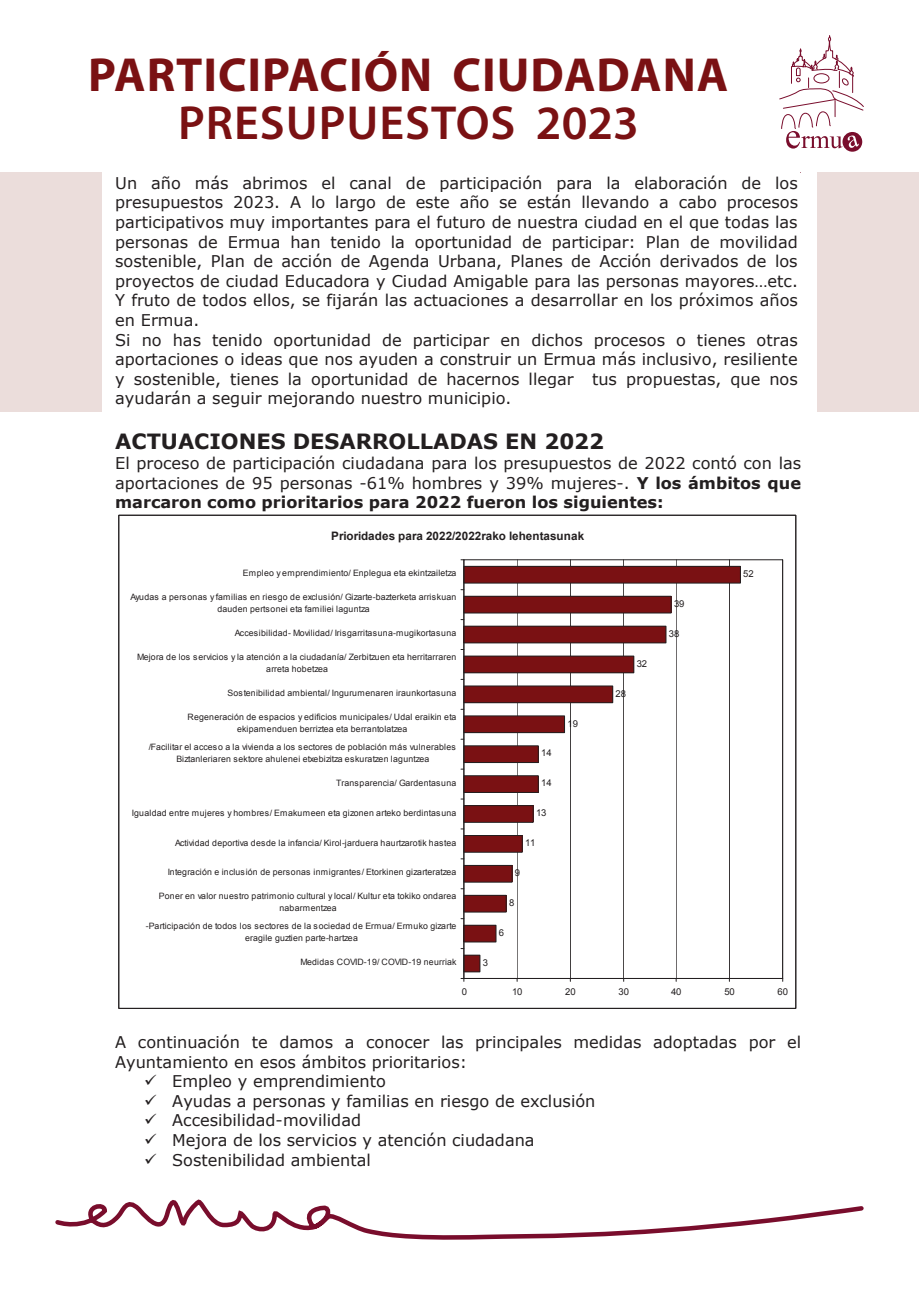
<style>
.page{position:relative;width:919px;height:1289px;background:#fff}
.page>*{position:absolute;margin:0;border:0;box-sizing:border-box;transform-origin:0 0}
.t1{font:700 48px "Myriad Pro";letter-spacing:.02em;color:#7a1113}
.t2{font:600 48px "Myriad Pro";letter-spacing:.02em;color:#7a1113}
.t3{font:700 35.55px/43.2px "Verdana";color:#7a1113;text-align:center}
.t4{font:700 21px "Verdana";color:#231f20}
.t5{font:16.2px/19.6px "Verdana";color:#231f20}
.t6{font:700 11.7px "Arial";letter-spacing:.01em;color:#231f20}
.t7{font:9.45px "Arial";letter-spacing:-.015em;color:#231f20}
.t8{font:8.7px/11.6px "Arial";letter-spacing:.02em;color:#231f20;text-align:center}
.s1{font-weight:700}
</style>
<div class="page">
<svg style="left:55px;top:1199px;width:809px;height:40px"></svg>
<svg style="left:842px;top:132px;width:20px;height:20px"></svg>
<svg style="left:779px;top:35px;width:85px;height:114px"></svg>
<hr style="left:517px;top:559px;width:1px;height:419px;background:#231f20">
<hr style="left:570px;top:559px;width:1px;height:419px;background:#231f20">
<hr style="left:623px;top:559px;width:1px;height:419px;background:#231f20">
<hr style="left:676px;top:559px;width:1px;height:419px;background:#231f20">
<hr style="left:729px;top:559px;width:1px;height:419px;background:#231f20">
<div style="left:464px;top:955px;width:16px;height:16px;background:#7a1113"></div>
<div style="left:464px;top:954px;width:16px;height:18px;border:1px solid #231f20"></div>
<div style="left:464px;top:925px;width:32px;height:17px;background:#7a1113"></div>
<div style="left:464px;top:924px;width:32px;height:18px;border:1px solid #231f20"></div>
<div style="left:464px;top:895px;width:42px;height:17px;background:#7a1113"></div>
<div style="left:464px;top:895px;width:42px;height:17px;border:1px solid #231f20"></div>
<div style="left:464px;top:865px;width:48px;height:17px;background:#7a1113"></div>
<div style="left:464px;top:865px;width:48px;height:17px;border:1px solid #231f20"></div>
<div style="left:464px;top:835px;width:58px;height:17px;background:#7a1113"></div>
<div style="left:464px;top:835px;width:58px;height:17px;border:1px solid #231f20"></div>
<div style="left:464px;top:805px;width:69px;height:17px;background:#7a1113"></div>
<div style="left:464px;top:805px;width:69px;height:17px;border:1px solid #231f20"></div>
<div style="left:464px;top:775px;width:74px;height:17px;background:#7a1113"></div>
<div style="left:464px;top:775px;width:74px;height:17px;border:1px solid #231f20"></div>
<div style="left:464px;top:745px;width:74px;height:17px;background:#7a1113"></div>
<div style="left:464px;top:745px;width:74px;height:18px;border:1px solid #231f20"></div>
<div style="left:464px;top:716px;width:100px;height:16px;background:#7a1113"></div>
<div style="left:464px;top:715px;width:101px;height:18px;border:1px solid #231f20"></div>
<div style="left:464px;top:686px;width:148px;height:16px;background:#7a1113"></div>
<div style="left:464px;top:685px;width:149px;height:18px;border:1px solid #231f20"></div>
<div style="left:464px;top:656px;width:169px;height:16px;background:#7a1113"></div>
<div style="left:464px;top:655px;width:170px;height:18px;border:1px solid #231f20"></div>
<div style="left:464px;top:626px;width:202px;height:17px;background:#7a1113"></div>
<div style="left:464px;top:625px;width:202px;height:18px;border:1px solid #231f20"></div>
<div style="left:464px;top:596px;width:207px;height:17px;background:#7a1113"></div>
<div style="left:464px;top:596px;width:207px;height:17px;border:1px solid #231f20"></div>
<div style="left:464px;top:566px;width:276px;height:17px;background:#7a1113"></div>
<div style="left:464px;top:566px;width:276px;height:17px;border:1px solid #231f20"></div>
<hr style="left:464px;top:978px;width:318px;height:1px;background:#231f20">
<hr style="left:463px;top:559px;width:1px;height:419px;background:#231f20">
<div style="left:0;top:172px;width:101px;height:239px;background:#ebdddb"></div>
<div style="left:817px;top:172px;width:101px;height:239px;background:#ebdddb"></div>
<h1 class="t1" style="left:88px;top:44px;width:641px">PARTICIPACIÓN CIUDADANA</h1>
<h1 class="t2" style="left:178px;top:93px;width:462px">PRESUPUESTOS 2023</h1>
<h2 class="t3" style="left:163px;top:74px;width:477px">Participación ciudadana<br>Presupuestos 2023</h2>
<p class="t5" style="left:115px;top:173px;width:684px">Un año más abrimos el canal de participación para la elaboración de los presupuestos 2023. A lo largo de este año se están llevando a cabo procesos participativos muy importantes para el futuro de nuestra ciudad en el que todas las personas de Ermua han tenido la oportunidad de participar: Plan de movilidad sostenible, Plan de acción de Agenda Urbana, Planes de Acción derivados de los proyectos de ciudad Educadora y Ciudad Amigable para las personas mayores…etc.<br>Y fruto de todos ellos, se fijarán las actuaciones a desarrollar en los próximos años en Ermua.<br>Si no has tenido oportunidad de participar en dichos procesos o tienes otras aportaciones o ideas que nos ayuden a construir un Ermua más inclusivo, resiliente y sostenible, tienes la oportunidad de hacernos llegar tus propuestas, que nos ayudarán a seguir mejorando nuestro municipio.</p>
<p class="t4" style="left:115px;top:426px;width:490px">ACTUACIONES DESARROLLADAS EN 2022</p>
<p class="t5" style="left:115px;top:453px;width:687px;text-align:justify">El proceso de participación ciudadana para los presupuestos de 2022 contó con las aportaciones de 95 personas -61% hombres y 39% mujeres-. <span class="s1">Y los ámbitos que marcaron como prioritarios para 2022 fueron los siguientes:</span></p>
<p class="t6" style="left:331px;top:527px;width:254px">Prioridades para 2022/2022rako lehentasunak</p>
<p class="t8" style="left:243px;top:567px;width:215px">Empleo y emprendimiento/ Enplegua eta ekintzailetza</p>
<p class="t8" style="left:130px;top:591px;width:327px">Ayudas a personas y familias en riesgo de exclusión/ Gizarte-bazterketa arriskuan dauden pertsonei eta familiei laguntza</p>
<p class="t8" style="left:235px;top:627px;width:223px">Accesibilidad- Movilidad/ Irisgarritasuna-mugikortasuna</p>
<p class="t8" style="left:137px;top:651px;width:321px">Mejora de los servicios y la atención a la ciudadanía/ Zerbitzuen eta herritarraren arreta hobetzea</p>
<p class="t8" style="left:227px;top:687px;width:230px">Sostenibilidad ambiental/ Ingurumenaren iraunkortasuna</p>
<p class="t8" style="left:187px;top:711px;width:270px">Regeneración de espacios y edificios municipales/ Udal eraikin eta ekipamenduen berriztea eta berrantolatzea</p>
<p class="t8" style="left:149px;top:741px;width:308px">/Facilitar el acceso a la vivienda a los sectores de población más vulnerables<br>Biztanleriaren sektore ahulenei etxebizitza eskuratzen laguntzea</p>
<p class="t8" style="left:336px;top:776px;width:121px">Transparencia/ Gardentasuna</p>
<p class="t8" style="left:132px;top:806px;width:326px">Igualdad entre mujeres y hombres/ Emakumeen eta gizonen arteko berdintasuna</p>
<p class="t8" style="left:175px;top:836px;width:283px">Actividad deportiva desde la infancia/ Kirol-jarduera haurtzarotik hastea</p>
<p class="t8" style="left:168px;top:866px;width:290px">Integración e inclusión de personas inmigrantes/ Etorkinen gizarteratzea</p>
<p class="t8" style="left:159px;top:890px;width:299px">Poner en valor nuestro patrimonio cultural y local/ Kultur eta tokiko ondarea nabarmentzea</p>
<p class="t8" style="left:146px;top:920px;width:312px">-Participación de todos los sectores de la sociedad de Ermua/ Ermuko gizarte eragile guztien parte-hartzea</p>
<p class="t8" style="left:300px;top:956px;width:158px">Medidas COVID-19/ COVID-19 neurriak</p>
<p class="t7" style="left:483px;top:955px;width:7px">3</p>
<p class="t7" style="left:541px;top:746px;width:12px">14</p>
<p class="t7" style="left:541px;top:776px;width:12px">14</p>
<p class="t7" style="left:536px;top:806px;width:12px">13</p>
<p class="t7" style="left:525px;top:836px;width:12px">11</p>
<p class="t7" style="left:515px;top:866px;width:7px">9</p>
<p class="t7" style="left:509px;top:896px;width:7px">8</p>
<p class="t7" style="left:499px;top:926px;width:7px">6</p>
<p class="t7" style="left:567px;top:716px;width:12px">19</p>
<p class="t7" style="left:615px;top:686px;width:12px">28</p>
<p class="t7" style="left:636px;top:657px;width:12px">32</p>
<p class="t7" style="left:674px;top:597px;width:12px">39</p>
<p class="t7" style="left:668px;top:627px;width:12px">38</p>
<p class="t7" style="left:743px;top:567px;width:12px">52</p>
<p class="t7" style="left:461px;top:985px;width:7px">0</p>
<p class="t7" style="left:512px;top:985px;width:12px">10</p>
<p class="t7" style="left:565px;top:985px;width:12px">20</p>
<p class="t7" style="left:618px;top:985px;width:12px">30</p>
<p class="t7" style="left:671px;top:985px;width:12px">40</p>
<p class="t7" style="left:724px;top:985px;width:12px">50</p>
<p class="t7" style="left:777px;top:985px;width:12px">60</p>
<p class="t5" style="left:115px;top:1032px;width:687px">A continuación te damos a conocer las principales medidas adoptadas por el<br>Ayuntamiento en esos ámbitos prioritarios:</p>
<p class="t5" style="left:144px;top:1071px;width:243px">✓ Empleo y emprendimiento</p>
<p class="t5" style="left:144px;top:1090px;width:452px">✓ Ayudas a personas y familias en riesgo de exclusión</p>
<p class="t5" style="left:144px;top:1110px;width:218px">✓ Accesibilidad-movilidad</p>
<p class="t5" style="left:144px;top:1130px;width:392px">✓ Mejora de los servicios y atención ciudadana</p>
<p class="t5" style="left:144px;top:1149px;width:228px">✓ Sostenibilidad ambiental</p>
</div>
